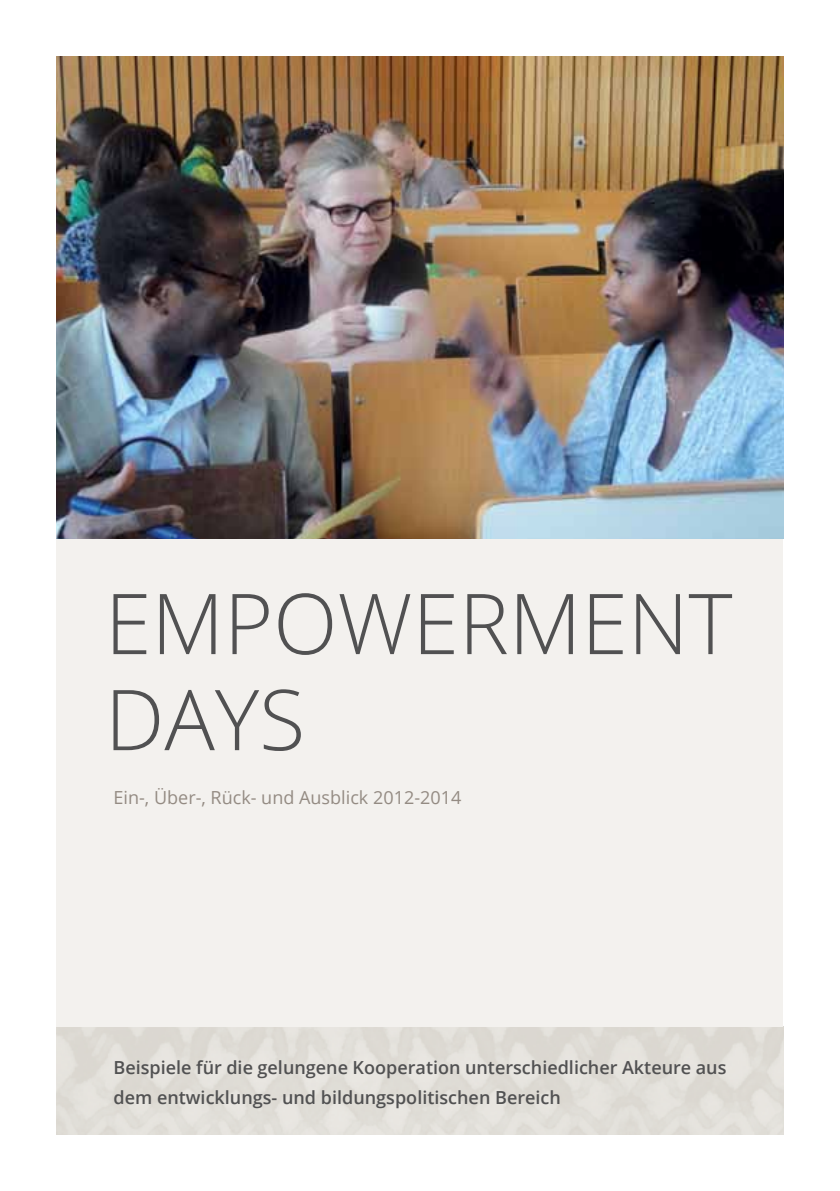
<style>
.page{position:relative;width:840px;height:1191px;background:#fff}
.page>*{position:absolute;margin:0;border:0;box-sizing:border-box;transform-origin:0 0}
.t1{font:300 84px/96px "Open Sans";color:#515152}
.t2{font:600 18px/30px "Open Sans";color:#515152}
.t3{font:18px "Open Sans";color:#948b83}
</style>
<div class="page">
<div style="left:57px;top:57px;width:725px;height:969px;background:#f3f1ee"></div>
<img style="left:57px;top:57px;width:725px;height:482px">
<h1 class="t1" style="left:105px;top:573px;width:628px">EMPOWERMENT<br>DAYS</h1>
<p class="t3" style="left:113px;top:785px;width:349px">Ein-, Über-, Rück- und Ausblick 2012-2014</p>
<p class="t2" style="left:113px;top:1051px;width:614px">Beispiele für die gelungene Kooperation unterschiedlicher Akteure aus dem entwicklungs- und bildungspolitischen Bereich</p>
</div>
